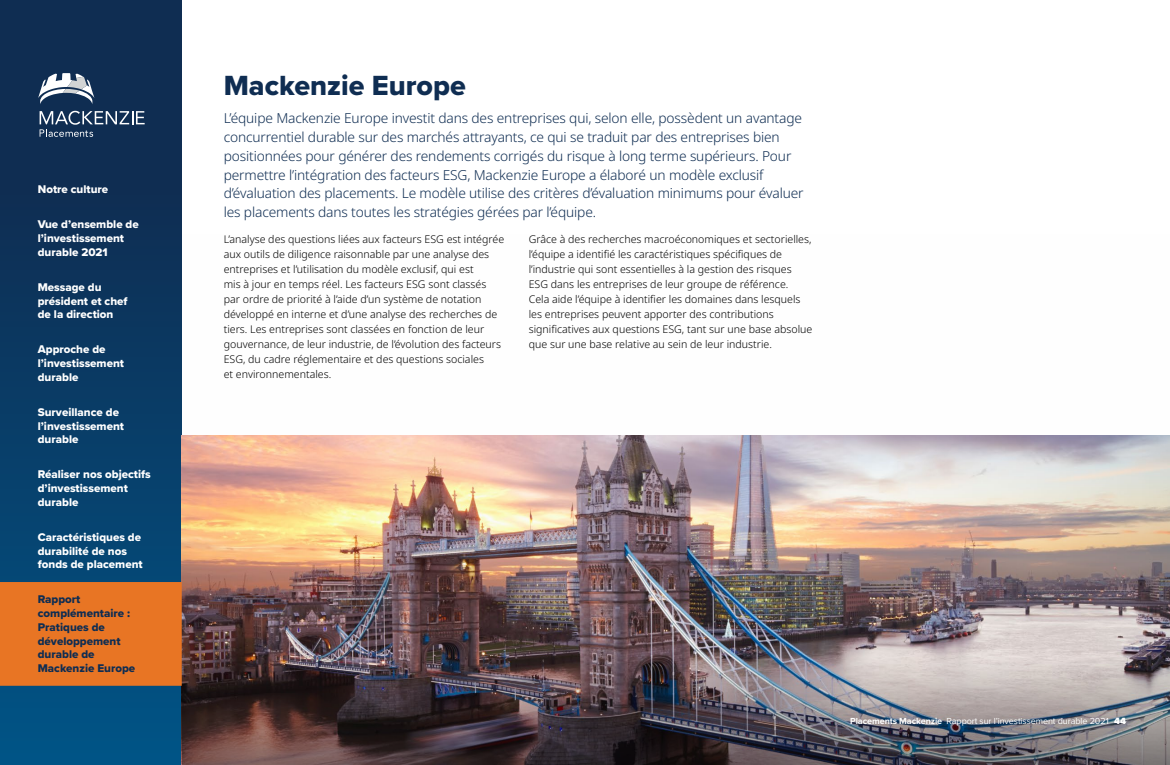
<style>
.page{position:relative;width:1170px;height:765px;background:#fff}
.page>*{position:absolute;margin:0;border:0;box-sizing:border-box;transform-origin:0 0}
.t1{font:28.75px "Proxima Nova Extrabld";color:#0f2d52}
.Leadin{font:300 13.75px/18.8px "Noto Sans";letter-spacing:-.01em;color:#0f2d52}
.Nav_Off{font:11.5px/13.8px "Proxima Nova Extrabld";color:#fff}
.Nav_On___six{font:11.5px/13.8px "Proxima Nova Extrabld";color:#0f2d52}
.Body{font:300 10.62px/15px "Noto Sans";color:#000}
.t2{font:9px "Proxima Nova";letter-spacing:-.01em;color:#fff}
.s1{font-weight:700}
.s2{font-weight:900;font-size:9.38px}
</style>
<div class="page">
<svg style="left:0;top:0;width:182px;height:765px;background:#0a3963"></svg>
<svg style="left:38px;top:73px;width:56px;height:31px"></svg>
<svg style="left:40px;top:111px;width:105px;height:26px;background:#405875"></svg>
<img style="left:182px;top:435px;width:988px;height:330px">
<div style="left:0;top:582px;width:182px;height:104px;background:#e87524"></div>
<p class="Nav_Off" style="left:38px;top:182px;width:72px">Notre culture</p>
<p class="Nav_Off" style="left:38px;top:217px;width:103px">Vue d’ensemble de l’investissement durable 2021</p>
<p class="Nav_Off" style="left:38px;top:280px;width:91px">Message du président et chef de la direction</p>
<p class="Nav_Off" style="left:38px;top:342px;width:88px">Approche de l’investissement durable</p>
<p class="Nav_Off" style="left:38px;top:405px;width:88px">Surveillance de l’investissement durable</p>
<p class="Nav_Off" style="left:38px;top:467px;width:115px">Réaliser nos objectifs d’investissement durable</p>
<p class="Nav_Off" style="left:38px;top:530px;width:106px">Caractéristiques de durabilité de nos fonds de placement</p>
<p class="Nav_On___six" style="left:38px;top:592px;width:99px">Rapport complémentaire :<br>Pratiques de développement durable de<br>Mackenzie Europe</p>
<h1 class="t1" style="left:224px;top:64px;width:244px">Mackenzie Europe</h1>
<p class="Leadin" style="left:224px;top:109px;width:581px">L’équipe Mackenzie Europe investit dans des entreprises qui, selon elle, possèdent un avantage concurrentiel durable sur des marchés attrayants, ce qui se traduit par des entreprises bien positionnées pour générer des rendements corrigés du risque à long terme supérieurs. Pour permettre l’intégration des facteurs ESG, Mackenzie Europe a élaboré un modèle exclusif d’évaluation des placements. Le modèle utilise des critères d’évaluation minimums pour évaluer les placements dans toutes les stratégies gérées par l’équipe.</p>
<p class="Body" style="left:224px;top:232px;width:282px">L’analyse des questions liées aux facteurs ESG est intégrée aux outils de diligence raisonnable par une analyse des entreprises et l’utilisation du modèle exclusif, qui est<br>mis à jour en temps réel. Les facteurs ESG sont classés par ordre de priorité à l’aide d’un système de notation développé en interne et d’une analyse des recherches de tiers. Les entreprises sont classées en fonction de leur gouvernance, de leur industrie, de l’évolution des facteurs ESG, du cadre réglementaire et des questions sociales<br>et environnementales.</p>
<p class="Body" style="left:529px;top:232px;width:285px">Grâce à des recherches macroéconomiques et sectorielles, l’équipe a identifié les caractéristiques spécifiques de l’industrie qui sont essentielles à la gestion des risques ESG dans les entreprises de leur groupe de référence.<br>Cela aide l’équipe à identifier les domaines dans lesquels les entreprises peuvent apporter des contributions significatives aux questions ESG, tant sur une base absolue que sur une base relative au sein de leur industrie.</p>
<p class="t2" style="left:850px;top:714px;width:278px"><span class="s1">Placements Mackenzie</span> Rapport sur l’investissement durable 2021 <span class="s2">44</span></p>
</div>
